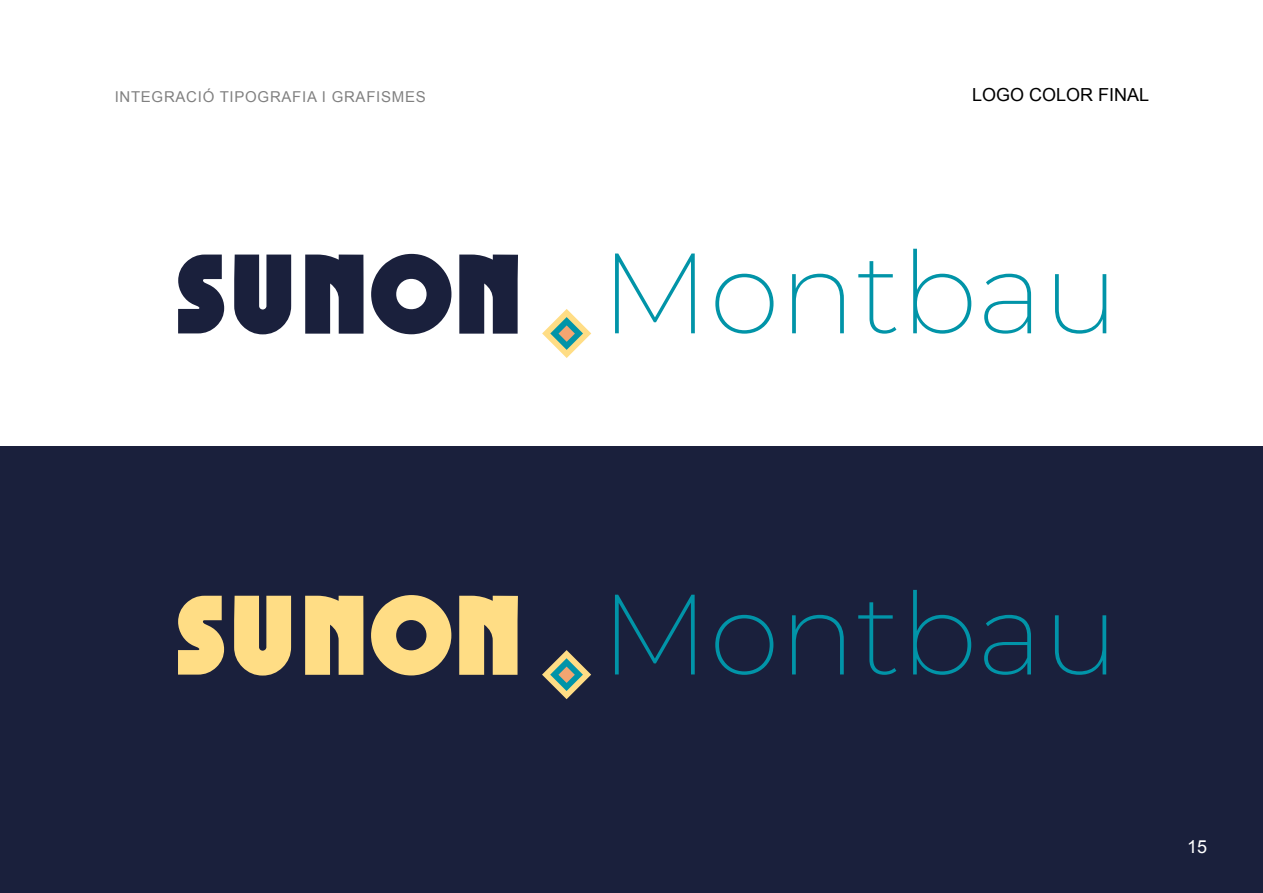
<style>
.page{position:relative;width:1263px;height:893px;background:#fff}
.page>*{position:absolute;margin:0;border:0;box-sizing:border-box;transform-origin:0 0}
.t1{font:200 114px "Montserrat";color:#0194a8}
.t2{font:18px "Arial";color:#000}
.t3{font:18px "Arial";color:#fff}
.t4{font:15px "Arial";letter-spacing:.05em;color:#000}
</style>
<div class="page">
<div style="left:0;top:447px;width:1263px;height:446px;background:#1a203c"></div>
<svg style="left:178px;top:255px;width:46px;height:78px"></svg>
<svg style="left:234px;top:255px;width:57px;height:79px;background:#3f445c"></svg>
<svg style="left:305px;top:255px;width:58px;height:79px;background:#30364f"></svg>
<svg style="left:371px;top:254px;width:80px;height:80px"></svg>
<svg style="left:459px;top:255px;width:59px;height:79px;background:#323750"></svg>
<svg style="left:542px;top:309px;width:49px;height:49px"></svg>
<svg style="left:178px;top:596px;width:46px;height:79px"></svg>
<svg style="left:234px;top:596px;width:57px;height:80px"></svg>
<svg style="left:305px;top:596px;width:58px;height:79px;background:#e8ca7d"></svg>
<svg style="left:371px;top:595px;width:80px;height:80px"></svg>
<svg style="left:459px;top:596px;width:59px;height:79px;background:#e7c97d"></svg>
<svg style="left:542px;top:650px;width:49px;height:49px"></svg>
<p class="t4" style="left:115px;top:87px;width:313px">INTEGRACIÓ TIPOGRAFIA I GRAFISMES</p>
<p class="t2" style="left:972px;top:83px;width:179px">LOGO COLOR FINAL</p>
<h1 class="t1" style="left:600px;top:216px;width:520px">Montbau</h1>
<h1 class="t1" style="left:600px;top:557px;width:520px">Montbau</h1>
<p class="t3" style="left:1187px;top:834px;width:22px">15</p>
</div>
